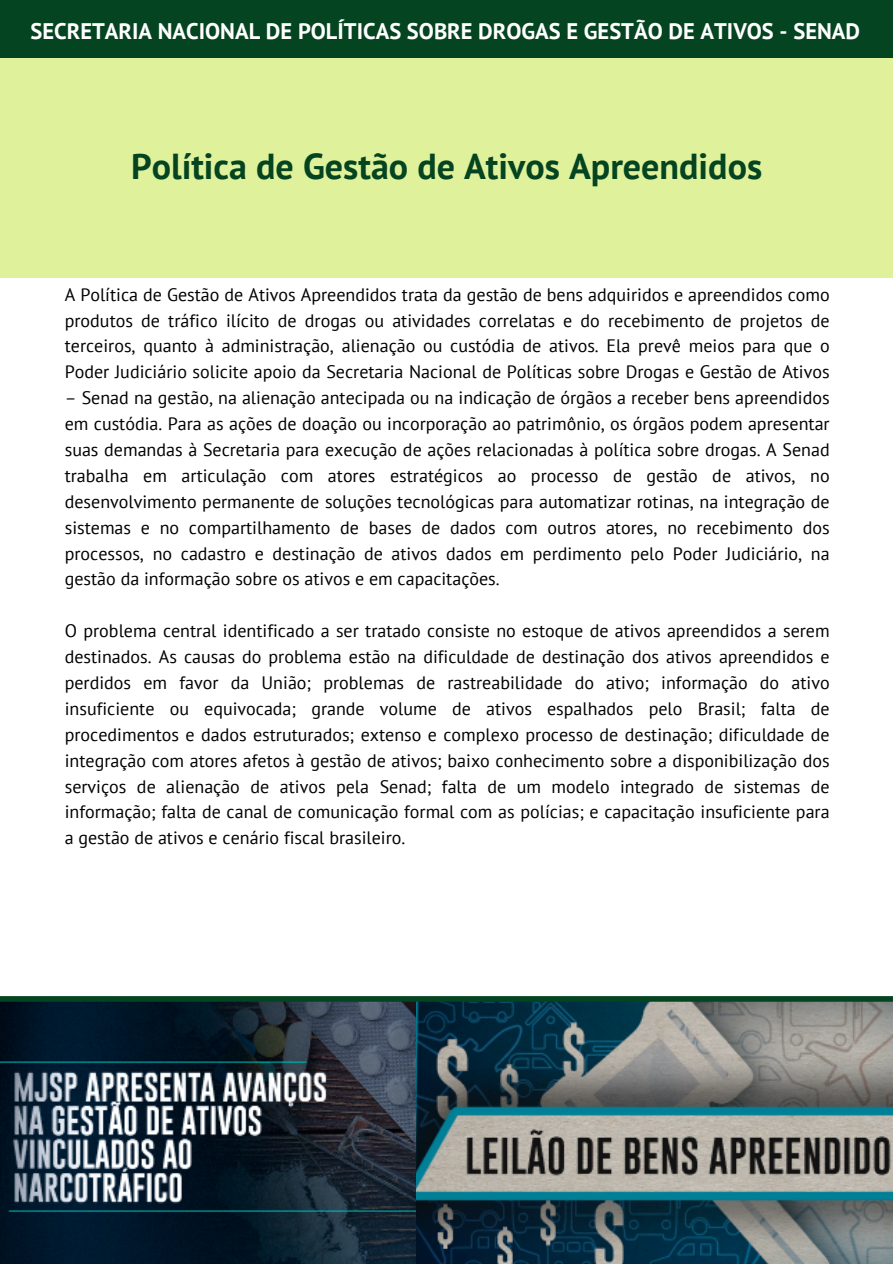
<style>
.page{position:relative;width:893px;height:1264px;background:#fff}
.page>*{position:absolute;margin:0;border:0;box-sizing:border-box;transform-origin:0 0}
.t1{font:700 36px "PT Sans";color:#044420}
.t2{font:700 22.5px "PT Sans";color:#fff}
.t3{font:18px/25.8px "PT Sans";color:#000;text-align:justify}
</style>
<div class="page">
<div style="left:0;top:53px;width:892px;height:224px;background:#e0f19c"></div>
<div style="left:0;top:0;width:892px;height:58px;background:#044420"></div>
<img style="left:0;top:1001px;width:416px;height:262px">
<img style="left:416px;top:1001px;width:476px;height:262px">
<div style="left:0;top:996px;width:892px;height:5px;background:#044420"></div>
<h2 class="t2" style="left:31px;top:16px;width:831px">SECRETARIA NACIONAL DE POLÍTICAS SOBRE DROGAS E GESTÃO DE ATIVOS - SENAD</h2>
<h1 class="t1" style="left:131px;top:142px;width:632px">Política de Gestão de Ativos Apreendidos</h1>
<p class="t3" style="left:65px;top:281px;width:766px">A Política de Gestão de Ativos Apreendidos trata da gestão de bens adquiridos e apreendidos como produtos de tráfico ilícito de drogas ou atividades correlatas e do recebimento de projetos de terceiros, quanto à administração, alienação ou custódia de ativos. Ela prevê meios para que o Poder Judiciário solicite apoio da Secretaria Nacional de Políticas sobre Drogas e Gestão de Ativos</p>
<p class="t3" style="left:65px;top:384px;width:766px">– Senad na gestão, na alienação antecipada ou na indicação de órgãos a receber bens apreendidos em custódia. Para as ações de doação ou incorporação ao patrimônio, os órgãos podem apresentar suas demandas à Secretaria para execução de ações relacionadas à política sobre drogas. A Senad trabalha em articulação com atores estratégicos ao processo de gestão de ativos, no desenvolvimento permanente de soluções tecnológicas para automatizar rotinas, na integração de sistemas e no compartilhamento de bases de dados com outros atores, no recebimento dos processos, no cadastro e destinação de ativos dados em perdimento pelo Poder Judiciário, na gestão da informação sobre os ativos e em capacitações.</p>
<p class="t3" style="left:65px;top:617px;width:766px">O problema central identificado a ser tratado consiste no estoque de ativos apreendidos a serem destinados. As causas do problema estão na dificuldade de destinação dos ativos apreendidos e perdidos em favor da União; problemas de rastreabilidade do ativo; informação do ativo insuficiente ou equivocada; grande volume de ativos espalhados pelo Brasil; falta de procedimentos e dados estruturados; extenso e complexo processo de destinação; dificuldade de integração com atores afetos à gestão de ativos; baixo conhecimento sobre a disponibilização dos serviços de alienação de ativos pela Senad; falta de um modelo integrado de sistemas de informação; falta de canal de comunicação formal com as polícias; e capacitação insuficiente para a gestão de ativos e cenário fiscal brasileiro.</p>
</div>
